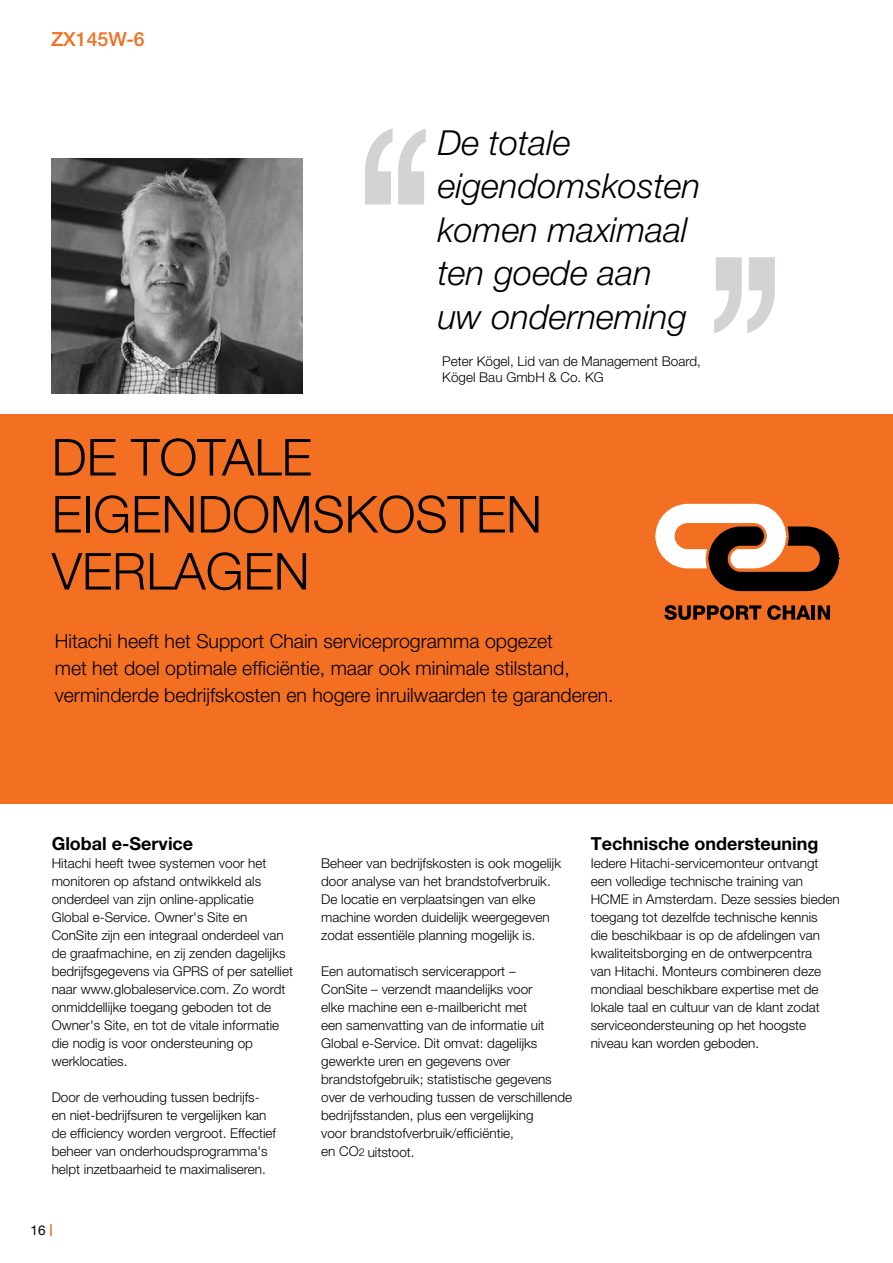
<style>
.page{position:relative;width:893px;height:1263px;background:#fff}
.page>*{position:absolute;margin:0;border:0;box-sizing:border-box;transform-origin:0 0}
.t1{font:300 51px/57px "Helvetica Neue LT Pro";color:#000}
.t2{font:italic 300 34.5px/43.5px "Helvetica Neue LT Pro";color:#000}
.t3{font:300 19.5px/27px "Helvetica Neue LT Pro";color:#000}
.t4{font:500 19.5px "Helvetica Neue LT Pro";color:#f36f21}
.t5{font:700 18px "Helvetica Neue LT Pro";color:#000}
.t6{font:300 13.5px/18px "Helvetica Neue LT Pro";color:#000}
.t7{font:13.5px "Helvetica Neue LT Pro";color:#000}
.s1{font-size:10.8px}
</style>
<div class="page">
<svg style="left:50px;top:1224px;width:2px;height:12px"></svg>
<div style="left:0;top:414px;width:893px;height:390px;background:#f36f21"></div>
<svg style="left:767px;top:605px;width:43px;height:15px"></svg>
<hr style="left:811px;top:605px;width:4px;height:15px;background:#000">
<svg style="left:818px;top:605px;width:12px;height:15px"></svg>
<svg style="left:664px;top:605px;width:97px;height:15px"></svg>
<svg style="left:655px;top:504px;width:184px;height:87px"></svg>
<img style="left:51px;top:159px;width:252px;height:234px">
<svg style="left:365px;top:128px;width:61px;height:76px"></svg>
<svg style="left:714px;top:257px;width:61px;height:76px"></svg>
<h3 class="t4" style="left:51px;top:27px;width:95px">ZX145W‑6</h3>
<h2 class="t2" style="left:438px;top:120px;width:264px">De totale eigendomskosten komen maximaal ten goede aan uw onderneming</h2>
<p class="t6" style="left:442px;top:353px;width:260px;line-height:16.2px">Peter Kögel, Lid van de Management Board,<br>Kögel Bau GmbH &amp; Co. KG</p>
<h1 class="t1" style="left:52px;top:428px;width:492px">DE TOTALE<br>EIGENDOMSKOSTEN<br>VERLAGEN</h1>
<h3 class="t3" style="left:55px;top:627px;width:560px">Hitachi heeft het Support Chain serviceprogramma opgezet<br>met het doel optimale efficiëntie, maar ook minimale stilstand, verminderde bedrijfskosten en hogere inruilwaarden te garanderen.</h3>
<h3 class="t5" style="left:52px;top:833px;width:143px">Global e-Service</h3>
<p class="t6" style="left:52px;top:854px;width:243px">Hitachi heeft twee systemen voor het monitoren op afstand ontwikkeld als onderdeel van zijn online-applicatie Global e-Service. Owner's Site en ConSite zijn een integraal onderdeel van de graafmachine, en zij zenden dagelijks bedrijfsgegevens via GPRS of per satelliet naar www.globaleservice.com. Zo wordt onmiddellijke toegang geboden tot de Owner's Site, en tot de vitale informatie die nodig is voor ondersteuning op werklocaties.</p>
<p class="t6" style="left:52px;top:1088px;width:226px">Door de verhouding tussen bedrijfs-<br>en niet-bedrijfsuren te vergelijken kan de efficiency worden vergroot. Effectief beheer van onderhoudsprogramma's helpt inzetbaarheid te maximaliseren.</p>
<p class="t7" style="left:31px;top:1222px;width:17px">16</p>
<p class="t6" style="left:321px;top:854px;width:241px">Beheer van bedrijfskosten is ook mogelijk door analyse van het brandstofverbruik.<br>De locatie en verplaatsingen van elke machine worden duidelijk weergegeven zodat essentiële planning mogelijk is.</p>
<p class="t6" style="left:321px;top:962px;width:253px">Een automatisch servicerapport –<br>ConSite – verzendt maandelijks voor<br>elke machine een e-mailbericht met<br>een samenvatting van de informatie uit Global e-Service. Dit omvat: dagelijks gewerkte uren en gegevens over brandstofgebruik; statistische gegevens over de verhouding tussen de verschillende bedrijfsstanden, plus een vergelijking<br>voor brandstofverbruik/efficiëntie,<br>en CO<span class="s1">2</span> uitstoot.</p>
<h3 class="t5" style="left:591px;top:833px;width:229px">Technische ondersteuning</h3>
<p class="t6" style="left:591px;top:854px;width:251px">Iedere Hitachi-servicemonteur ontvangt een volledige technische training van HCME in Amsterdam. Deze sessies bieden toegang tot dezelfde technische kennis<br>die beschikbaar is op de afdelingen van kwaliteitsborging en de ontwerpcentra<br>van Hitachi. Monteurs combineren deze mondiaal beschikbare expertise met de lokale taal en cultuur van de klant zodat serviceondersteuning op het hoogste niveau kan worden geboden.</p>
</div>
